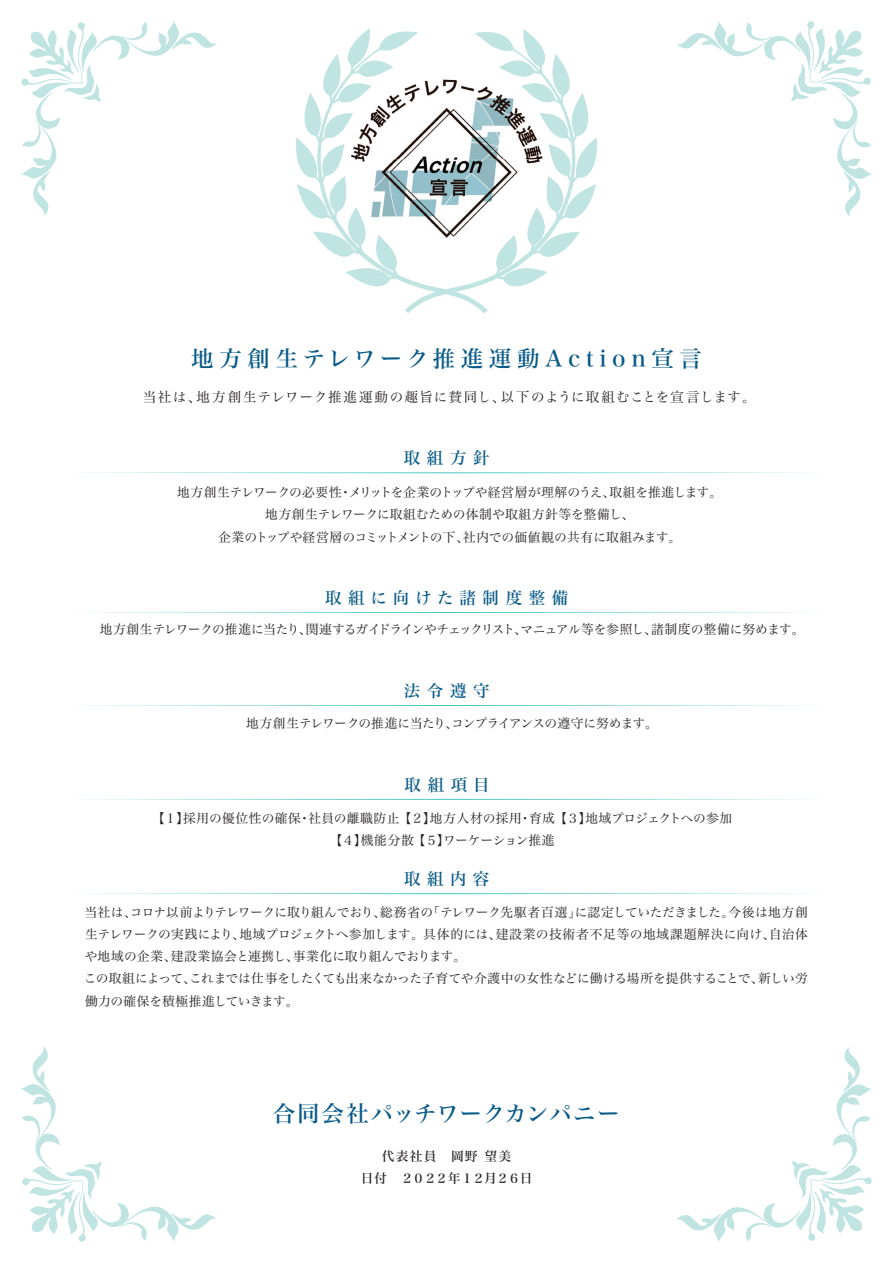
<style>
.page{position:relative;width:893px;height:1263px;background:#fff}
.page>*{position:absolute;margin:0;border:0;box-sizing:border-box;transform-origin:0 0}
.t1{font:22.5px "Hira Min Std N W5";letter-spacing:.25em;color:#075a88}
.t2{font:22.5px "Hira Min Std N W5";letter-spacing:.04em;color:#075a88}
.t3{font:16.5px "Hira Min Std N W5";letter-spacing:.4em;color:#075a88}
.t4{font:16.5px "Hira Min Std N W5";letter-spacing:.38em;color:#075a88}
.t5{font:13.5px "Hira Min Std N W3";letter-spacing:.085em;color:#231f20}
.t6{font:12.75px/22.4px "Hira Min Std N W3";letter-spacing:-.005em;color:#231f20;text-align:center}
.t7{font:12.75px/22.4px "Hira Min Std N W3";letter-spacing:.015em;color:#231f20;text-align:center}
.t8{font:12.75px "Hira Min Std N W3";letter-spacing:-.035em;color:#231f20}
.t9{font:12.75px "Hira Min Std N W3";letter-spacing:-.045em;color:#231f20}
.t10{font:12.75px/22.4px "Hira Min Std N W5";letter-spacing:-.025em;color:#231f20;text-align:center}
</style>
<div class="page">
<svg style="left:296px;top:28px;width:301px;height:286px"></svg>
<svg style="left:21px;top:21px;width:195px;height:195px"></svg>
<svg style="left:677px;top:21px;width:195px;height:195px"></svg>
<svg style="left:677px;top:1047px;width:195px;height:195px"></svg>
<svg style="left:21px;top:1047px;width:195px;height:195px"></svg>
<svg style="left:84px;top:472px;width:725px;height:1px"></svg>
<svg style="left:84px;top:612px;width:725px;height:1px"></svg>
<svg style="left:84px;top:705px;width:725px;height:1px"></svg>
<img style="left:394px;top:54px;width:105px;height:198px">
<img style="left:341px;top:54px;width:53px;height:211px">
<img style="left:499px;top:54px;width:52px;height:211px">
<img style="left:393px;top:252px;width:106px;height:13px">
<svg style="left:84px;top:893px;width:725px;height:1px"></svg>
<svg style="left:84px;top:799px;width:725px;height:1px"></svg>
<h1 class="t1" style="left:191px;top:342px;width:512px">地方創生テレワーク推進運動Action宣言</h1>
<p class="t5" style="left:143px;top:387px;width:614px">当社は、地方創生テレワーク推進運動の趣旨に賛同し、以下のように取組むことを宣言します。</p>
<p class="t3" style="left:404px;top:446px;width:87px">取組方針</p>
<p class="t6" style="left:177px;top:481px;width:547px">地方創生テレワークの必要性・メリットを企業のトップや経営層が理解のうえ、取組を推進します。地方創生テレワークに取組むための体制や取組方針等を整備し、<br>企業のトップや経営層のコミットメントの下、社内での価値観の共有に取組みます。</p>
<p class="t4" style="left:325px;top:586px;width:245px">取組に向けた諸制度整備</p>
<p class="t8" style="left:100px;top:620px;width:706px">地方創生テレワークの推進に当たり、関連するガイドラインやチェックリスト、マニュアル等を参照し、諸制度の整備に努めます。</p>
<p class="t3" style="left:404px;top:679px;width:87px">法令遵守</p>
<p class="t9" style="left:246px;top:714px;width:413px">地方創生テレワークの推進に当たり、コンプライアンスの遵守に努めます。</p>
<p class="t3" style="left:405px;top:773px;width:87px">取組項目</p>
<p class="t7" style="left:152px;top:806px;width:581px">【１】採用の優位性の確保・社員の離職防止 【２】地方人材の採用・育成 【３】地域プロジェクトへの参加【４】機能分散 【５】ワーケーション推進</p>
<p class="t3" style="left:404px;top:867px;width:87px">取組内容</p>
<p class="t6" style="left:84px;top:900px;width:726px;text-align:left">当社は、コロナ以前よりテレワークに取り組んでおり、総務省の「テレワーク先駆者百選」に認定していただきました。今後は地方創生テレワークの実践により、地域プロジェクトへ参加します。具体的には、建設業の技術者不足等の地域課題解決に向け、自治体や地域の企業、建設業協会と連携し、事業化に取り組んでおります。<br>この取組によって、これまでは仕事をしたくても出来なかった子育てや介護中の女性などに働ける場所を提供することで、新しい労働力の確保を積極推進していきます。</p>
<h1 class="t2" style="left:273px;top:1097px;width:348px">合同会社パッチワークカンパニー</h1>
<p class="t10" style="left:361px;top:1144px;width:173px">代表社員　岡野 望美<br>日付　２０２２年１２月２６日</p>
</div>
